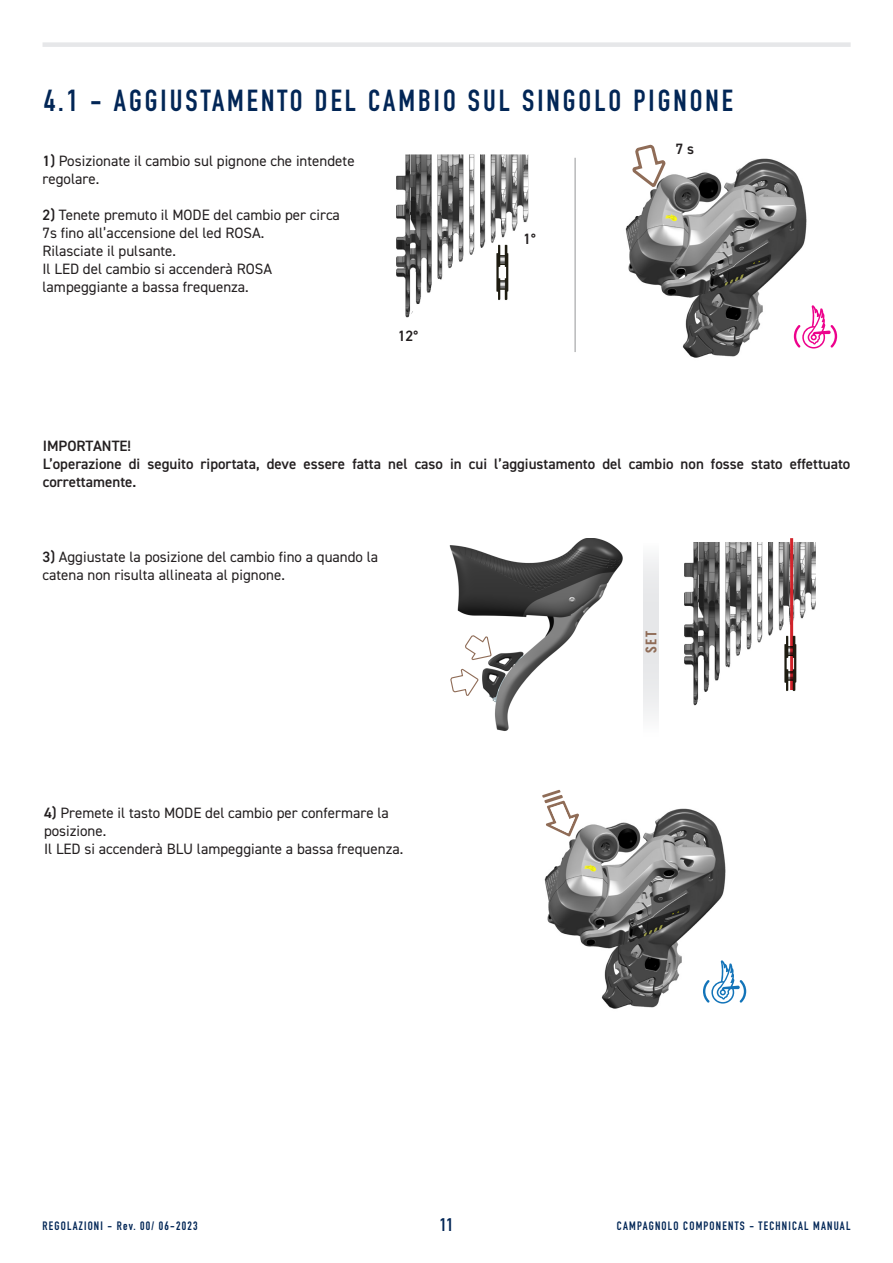
<style>
.page{position:relative;width:893px;height:1263px;background:#fff}
.page>*{position:absolute;margin:0;border:0;box-sizing:border-box;transform-origin:0 0}
.Normale{font:700 30px "DIN Condensed";letter-spacing:.1em;color:#022656}
.t1{font:700 18px "DIN Condensed";color:#022656}
.t2{font:15px/18px "DIN2014";color:#231f20}
.t3{font:600 15px/18px "DIN2014";color:#231f20}
.t4{font:600 15px "Alternate Gothic ATF";color:#8f6c57}
.t5{font:700 12px "DIN Condensed";letter-spacing:.1em;color:#022656}
.s1{font-weight:600}
</style>
<div class="page">
<div style="left:43px;top:42px;width:808px;height:5px;background:#e6e7e9"></div>
<img style="left:396px;top:154px;width:132px;height:164px">
<img style="left:492px;top:243px;width:21px;height:61px">
<hr style="left:575px;top:158px;width:1px;height:194px;background:#959798">
<img style="left:625px;top:158px;width:213px;height:200px">
<svg style="left:630px;top:144px;width:38px;height:47px"></svg>
<svg style="left:794px;top:305px;width:43px;height:43px"></svg>
<img style="left:684px;top:542px;width:132px;height:164px">
<hr style="left:790px;top:538px;width:3px;height:152px;background:#d1232a">
<img style="left:781px;top:633px;width:21px;height:61px">
<img style="left:449px;top:538px;width:174px;height:193px">
<svg style="left:464px;top:634px;width:28px;height:27px"></svg>
<svg style="left:449px;top:668px;width:30px;height:29px"></svg>
<svg style="left:643px;top:557px;width:15px;height:159px;fill:#e8e8ea"></svg>
<img style="left:544px;top:808px;width:203px;height:201px">
<svg style="left:542px;top:790px;width:37px;height:47px"></svg>
<svg style="left:703px;top:960px;width:43px;height:43px"></svg>
<p class="Normale" style="left:44px;top:81px;width:690px">4.1 - AGGIUSTAMENTO DEL CAMBIO SUL SINGOLO PIGNONE</p>
<p class="t2" style="left:43px;top:152px;width:314px"><span class="s1">1)</span> Posizionate il cambio sul pignone che intendete regolare.</p>
<p class="t2" style="left:43px;top:206px;width:299px"><span class="s1">2)</span> Tenete premuto il MODE del cambio per circa<br>7s fino all’accensione del led ROSA.</p>
<p class="t2" style="left:43px;top:242px;width:135px">Rilasciate il pulsante.</p>
<p class="t2" style="left:43px;top:260px;width:231px">Il LED del cambio si accenderà ROSA lampeggiante a bassa frequenza.</p>
<p class="t3" style="left:398px;top:326px;width:22px">12°</p>
<p class="t3" style="left:523px;top:230px;width:14px">1°</p>
<p class="t3" style="left:676px;top:140px;width:20px">7 s</p>
<p class="t3" style="left:43px;top:437px;width:90px">IMPORTANTE!</p>
<p class="t3" style="left:43px;top:455px;width:809px">L’operazione di seguito riportata, deve essere fatta nel caso in cui l’aggiustamento del cambio non fosse stato effettuato correttamente.</p>
<p class="t2" style="left:43px;top:547px;width:337px"><span class="s1">3)</span> Aggiustate la posizione del cambio fino a quando la catena non risulta allineata al pignone.</p>
<p class="t2" style="left:44px;top:804px;width:346px"><span class="s1">4)</span> Premete il tasto MODE del cambio per confermare la posizione.</p>
<p class="t2" style="left:44px;top:840px;width:361px">Il LED si accenderà BLU lampeggiante a bassa frequenza.</p>
<p class="t4" style="left:641px;top:653px;width:23px;rotate:-90deg">SET</p>
<p class="t5" style="left:43px;top:1217px;width:157px">REGOLAZIONI - Rev. 00/ 06-2023</p>
<p class="t1" style="left:440px;top:1213px;width:15px">11</p>
<p class="t5" style="left:617px;top:1217px;width:235px">CAMPAGNOLO COMPONENTS - TECHNICAL MANUAL</p>
</div>
